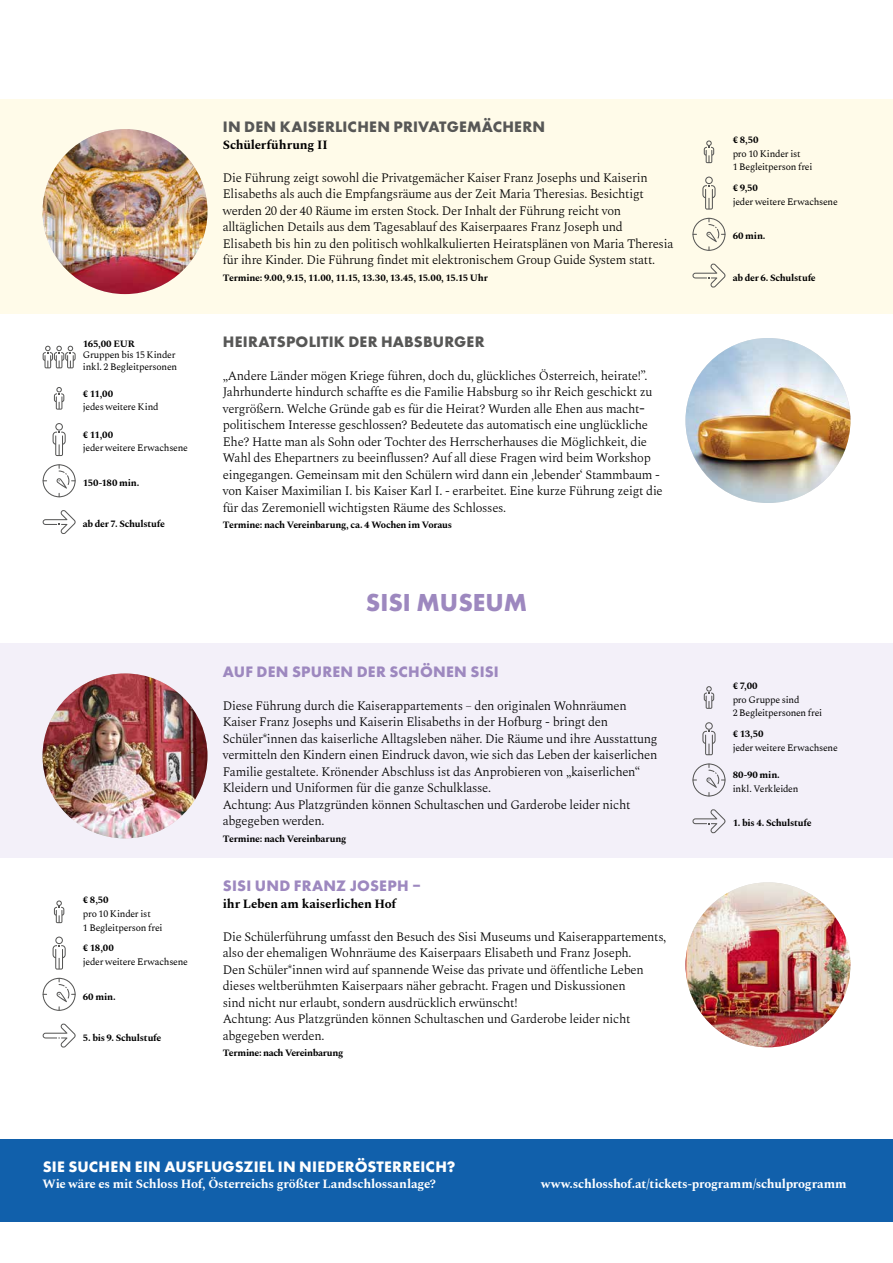
<style>
.page{position:relative;width:893px;height:1263px;background:#fff}
.page>*{position:absolute;margin:0;border:0;box-sizing:border-box;transform-origin:0 0}
.t1{font:700 25.5px "Futura PT";color:#9d88bf}
.t2{font:700 15.75px "Futura PT";letter-spacing:.01em;color:#575756}
.t3{font:700 15.75px "Futura PT";letter-spacing:.015em;color:#9d88bf}
.t4{font:700 15.75px "Futura PT";letter-spacing:.015em;color:#fff}
.t5{font:300 12.75px/16.5px "Spectral";letter-spacing:-.025em;color:#000}
.t6{font:700 12.75px "Spectral";letter-spacing:-.02em;color:#fff}
.t7{font:700 12.75px "Spectral";letter-spacing:-.01em;color:#000}
.t8{font:700 9.75px "Spectral";letter-spacing:-.025em;color:#000}
.t9{font:9.75px/13.5px "Spectral";letter-spacing:-.025em;color:#000}
</style>
<div class="page">
<img style="left:685px;top:338px;width:165px;height:165px;border-radius:82px">
<div style="left:0;top:644px;width:893px;height:214px;background:#f3f0f9"></div>
<div style="left:0;top:1140px;width:893px;height:82px;background:#1160ab"></div>
<img style="left:685px;top:882px;width:165px;height:165px;border-radius:82px">
<div style="left:0;top:99px;width:893px;height:214px;background:#fffbe9"></div>
<img style="left:43px;top:129px;width:164px;height:165px;border-radius:82px">
<svg style="left:53px;top:423px;width:13px;height:33px"></svg>
<svg style="left:43px;top:464px;width:33px;height:33px"></svg>
<svg style="left:43px;top:510px;width:33px;height:24px"></svg>
<svg style="left:54px;top:387px;width:10px;height:23px"></svg>
<svg style="left:43px;top:346px;width:33px;height:22px"></svg>
<img style="left:43px;top:673px;width:164px;height:165px;border-radius:82px">
<svg style="left:702px;top:722px;width:13px;height:33px"></svg>
<svg style="left:692px;top:763px;width:33px;height:33px"></svg>
<svg style="left:692px;top:809px;width:33px;height:24px"></svg>
<svg style="left:704px;top:686px;width:10px;height:23px"></svg>
<svg style="left:53px;top:936px;width:13px;height:33px"></svg>
<svg style="left:43px;top:978px;width:33px;height:33px"></svg>
<svg style="left:43px;top:1023px;width:33px;height:25px"></svg>
<svg style="left:54px;top:900px;width:10px;height:23px"></svg>
<svg style="left:702px;top:177px;width:13px;height:33px"></svg>
<svg style="left:692px;top:218px;width:33px;height:33px"></svg>
<svg style="left:692px;top:263px;width:33px;height:25px"></svg>
<svg style="left:704px;top:140px;width:10px;height:23px"></svg>
<p class="t8" style="left:83px;top:336px;width:54px">165,00 EUR</p>
<p class="t9" style="left:83px;top:349px;width:96px;line-height:11.7px">Gruppen bis 15 Kinder inkl. 2 Begleitpersonen</p>
<p class="t8" style="left:83px;top:386px;width:32px">€ 11,00</p>
<p class="t9" style="left:83px;top:399px;width:77px">jedes weitere Kind</p>
<p class="t8" style="left:83px;top:428px;width:32px">€ 11,00</p>
<p class="t9" style="left:83px;top:441px;width:107px">jeder weitere Erwachsene</p>
<p class="t8" style="left:83px;top:476px;width:58px">150-180 min.</p>
<p class="t8" style="left:83px;top:517px;width:84px">ab der 7. Schulstufe</p>
<p class="t8" style="left:83px;top:893px;width:27px">€ 8,50</p>
<p class="t9" style="left:83px;top:906px;width:81px">pro 10 Kinder ist<br>1 Begleitperson frei</p>
<p class="t8" style="left:83px;top:941px;width:33px">€ 18,00</p>
<p class="t9" style="left:83px;top:954px;width:107px">jeder weitere Erwachsene</p>
<p class="t8" style="left:83px;top:989px;width:34px">60 min.</p>
<p class="t8" style="left:83px;top:1030px;width:80px">5. bis 9. Schulstufe</p>
<p class="t2" style="left:223px;top:117px;width:324px">IN DEN KAISERLICHEN PRIVATGEMÄCHERN</p>
<p class="t7" style="left:223px;top:135px;width:106px">Schülerführung II</p>
<p class="t5" style="left:223px;top:168px;width:452px">Die Führung zeigt sowohl die Privatgemächer Kaiser Franz Josephs und Kaiserin Elisabeths als auch die Empfangsräume aus der Zeit Maria Theresias. Besichtigt werden 20 der 40 Räume im ersten Stock. Der Inhalt der Führung reicht von alltäglichen Details aus dem Tagesablauf des Kaiserpaares Franz Joseph und Elisabeth bis hin zu den politisch wohlkalkulierten Heiratsplänen von Maria Theresia für ihre Kinder. Die Führung findet mit elektronischem Group Guide System statt.</p>
<p class="t8" style="left:223px;top:270px;width:267px">Termine: 9.00, 9.15, 11.00, 11.15, 13.30, 13.45, 15.00, 15.15 Uhr</p>
<p class="t2" style="left:223px;top:331px;width:263px">HEIRATSPOLITIK DER HABSBURGER</p>
<p class="t5" style="left:223px;top:366px;width:441px">„Andere Länder mögen Kriege führen, doch du, glückliches Österreich, heirate!”.<br>Jahrhunderte hindurch schaffte es die Familie Habsburg so ihr Reich geschickt zu vergrößern. Welche Gründe gab es für die Heirat? Wurden alle Ehen aus macht&shy;politischem Interesse geschlossen? Bedeutete das automatisch eine unglückliche Ehe? Hatte man als Sohn oder Tochter des Herrscherhauses die Möglichkeit, die Wahl des Ehepartners zu beeinflussen? Auf all diese Fragen wird beim Workshop eingegangen. Gemeinsam mit den Schülern wird dann ein ‚lebender‘ Stammbaum - von Kaiser Maximilian I. bis Kaiser Karl I. - erarbeitet. Eine kurze Führung zeigt die für das Zeremoniell wichtigsten Räume des Schlosses.</p>
<p class="t8" style="left:223px;top:518px;width:231px">Termine: nach Vereinbarung, ca. 4 Wochen im Voraus</p>
<h1 class="t1" style="left:366px;top:586px;width:163px">SISI MUSEUM</h1>
<p class="t3" style="left:223px;top:661px;width:277px">AUF DEN SPUREN DER SCHÖNEN SISI</p>
<p class="t5" style="left:223px;top:696px;width:436px">Diese Führung durch die Kaiserappartements – den originalen Wohnräumen Kaiser Franz Josephs und Kaiserin Elisabeths in der Hofburg - bringt den Schüler*innen das kaiserliche Alltagsleben näher. Die Räume und ihre Ausstattung vermitteln den Kindern einen Eindruck davon, wie sich das Leben der kaiserlichen Familie gestaltete. Krönender Abschluss ist das Anprobieren von „kaiserlichen“ Kleidern und Uniformen für die ganze Schulklasse.<br>Achtung: Aus Platzgründen können Schultaschen und Garderobe leider nicht abgegeben werden.</p>
<p class="t8" style="left:223px;top:831px;width:125px">Termine: nach Vereinbarung</p>
<p class="t3" style="left:223px;top:876px;width:200px">SISI UND FRANZ JOSEPH –</p>
<p class="t7" style="left:223px;top:894px;width:175px">ihr Leben am kaiserlichen Hof</p>
<p class="t5" style="left:223px;top:927px;width:445px">Die Schülerführung umfasst den Besuch des Sisi Museums und Kaiserappartements, also der ehemaligen Wohnräume des Kaiserpaars Elisabeth und Franz Joseph.<br>Den Schüler*innen wird auf spannende Weise das private und öffentliche Leben dieses weltberühmten Kaiserpaars näher gebracht. Fragen und Diskussionen<br>sind nicht nur erlaubt, sondern ausdrücklich erwünscht!<br>Achtung: Aus Platzgründen können Schultaschen und Garderobe leider nicht abgegeben werden.</p>
<p class="t8" style="left:223px;top:1046px;width:122px">Termine: nach Vereinbarung</p>
<p class="t8" style="left:733px;top:133px;width:27px">€ 8,50</p>
<p class="t9" style="left:733px;top:146px;width:81px">pro 10 Kinder ist<br>1 Begleitperson frei</p>
<p class="t8" style="left:733px;top:181px;width:27px">€ 9,50</p>
<p class="t9" style="left:733px;top:194px;width:107px">jeder weitere Erwachsene</p>
<p class="t8" style="left:733px;top:229px;width:34px">60 min.</p>
<p class="t8" style="left:733px;top:270px;width:85px">ab der 6. Schulstufe</p>
<p class="t8" style="left:733px;top:679px;width:27px">€ 7,00</p>
<p class="t9" style="left:733px;top:692px;width:91px">pro Gruppe sind<br>2 Begleitpersonen frei</p>
<p class="t8" style="left:733px;top:727px;width:32px">€ 13,50</p>
<p class="t9" style="left:733px;top:740px;width:107px">jeder weitere Erwachsene</p>
<p class="t8" style="left:733px;top:768px;width:49px">80-90 min.</p>
<p class="t9" style="left:733px;top:781px;width:67px">inkl. Verkleiden</p>
<p class="t8" style="left:733px;top:816px;width:80px">1. bis 4. Schulstufe</p>
<p class="t4" style="left:43px;top:1156px;width:414px">SIE SUCHEN EIN AUSFLUGSZIEL IN NIEDERÖSTERREICH?</p>
<p class="t6" style="left:43px;top:1175px;width:395px">Wie wäre es mit Schloss Hof, Österreichs größter Landschlossanlage?</p>
<p class="t6" style="left:541px;top:1175px;width:307px">www.schlosshof.at/tickets-programm/schulprogramm</p>
</div>
